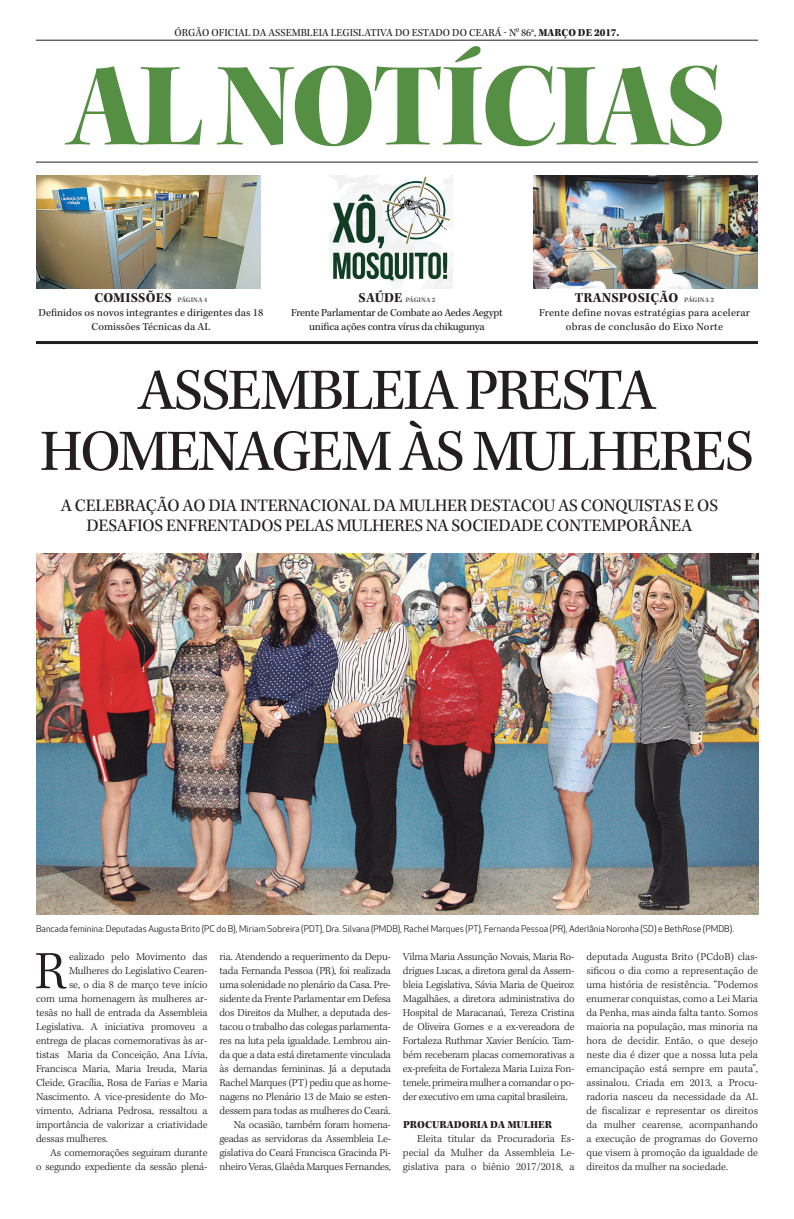
<style>
.page{position:relative;width:794px;height:1219px;background:#fff}
.page>*{position:absolute;margin:0;border:0;box-sizing:border-box;transform-origin:0 0}
.t1{font:120px "Kepler Std Black Disp";letter-spacing:-.02em;color:#548f44}
.t2{font:60px/61px "Kepler Std";letter-spacing:-.035em;color:#231f20;text-align:center}
.t3{font:300 55.2px "Kepler Std";color:#231f20}
.t4{font:18px/20px "Kepler Std";letter-spacing:-.015em;color:#231f20;text-align:center}
.t5{font:700 14px "Kepler Std";letter-spacing:.015em;color:#231f20}
.t6{font:300 11px/14px "Kepler Std";letter-spacing:-.015em;color:#231f20;text-align:justify}
.t7{font:11px/14px "Kepler Std";color:#231f20;text-align:center}
.t8{font:11px/14px "Kepler Std";letter-spacing:-.02em;color:#231f20;text-align:center}
.t9{font:11px/14px "Kepler Std";letter-spacing:.02em;color:#231f20;text-align:center}
.t10{font:900 11px "Kepler Std";color:#231f20}
.t11{font:9px "Apex New";color:#231f20}
.t12{font:700 7px "Kepler Std";letter-spacing:.005em;color:#636366}
.s1{font-weight:900}
.s2{font-size:7px;color:#636366}
.s3{font-size:14px;color:#231f20}
</style>
<div class="page">
<hr style="left:36px;top:162px;width:722px;height:1px;background:#231f20">
<hr style="left:36px;top:40px;width:722px;height:1px;background:#231f20">
<hr style="left:36px;top:341px;width:722px;height:3px;background:#231f20">
<img style="left:36px;top:176px;width:225px;height:112px">
<img style="left:533px;top:176px;width:225px;height:112px">
<img style="left:330px;top:176px;width:123px;height:112px">
<img style="left:36px;top:553px;width:722px;height:362px">
<p class="t7" style="left:175px;top:26px;width:446px">ÓRGÃO OFICIAL DA ASSEMBLEIA LEGISLATIVA DO ESTADO DO CEARÁ - N<sup>0</sup> 86<sup>a</sup>, <span class="s1">MARÇO DE 2017.</span></p>
<h1 class="t1" style="left:68px;top:37px;width:658px">AL NOTÍCIAS</h1>
<p class="t5" style="left:94px;top:290px;width:115px">COMISSÕES <span class="s2">PÁGINA 4</span></p>
<p class="t7" style="left:39px;top:306px;width:226px">Definidos os novos integrantes e dirigentes das 18<br>Comissões Técnicas da AL</p>
<p class="t12" style="left:358px;top:296px;width:78px"><span class="s3">SAÚDE</span> PÁGINA 2</p>
<p class="t8" style="left:291px;top:306px;width:213px">Frente Parlamentar de Combate ao Aedes Aegypt unifica ações contra vírus da chikugunya</p>
<p class="t5" style="left:575px;top:290px;width:141px">TRANSPOSIÇÃO <span class="s2">PÁGINA 2</span></p>
<p class="t9" style="left:539px;top:306px;width:212px">Frente define novas estratégias para acelerar obras de conclusão do Eixo Norte</p>
<h2 class="t2" style="left:40px;top:362px;width:715px">ASSEMBLEIA PRESTA<br>HOMENAGEM ÀS MULHERES</h2>
<h3 class="t4" style="left:61px;top:496px;width:659px">A CELEBRAÇÃO AO DIA INTERNACIONAL DA MULHER DESTACOU AS CONQUISTAS E OS<br>DESAFIOS ENFRENTADOS PELAS MULHERES NA SOCIEDADE CONTEMPORÂNEA</h3>
<p class="t11" style="left:36px;top:923px;width:699px">Bancada feminina: Deputadas Augusta Brito (PC do B), Miriam Sobreira (PDT), Dra. Silvana (PMDB), Rachel Marques (PT), Fernanda Pessoa (PR), Aderlânia Noronha (SD) e BethRose (PMDB).</p>
<h3 class="t3" style="left:35px;top:940px;width:33px">R</h3>
<p class="t6" style="left:69px;top:950px;width:140px">ealizado pelo Movimento das</p>
<p class="t6" style="left:69px;top:964px;width:140px">Mulheres do Legislativo Cearen-</p>
<p class="t6" style="left:69px;top:978px;width:140px">se, o dia 8 de março teve início</p>
<p class="t6" style="left:36px;top:992px;width:173px">com uma homenagem às mulheres ar-</p>
<p class="t6" style="left:36px;top:1006px;width:173px">tesãs no hall de entrada da Assembleia</p>
<p class="t6" style="left:36px;top:1020px;width:173px">Legislativa. A iniciativa promoveu a</p>
<p class="t6" style="left:36px;top:1034px;width:173px">entrega de placas comemorativas às ar-</p>
<p class="t6" style="left:36px;top:1048px;width:173px">tistas Maria da Conceição, Ana Lívia,</p>
<p class="t6" style="left:36px;top:1062px;width:173px">Francisca Maria, Maria Ireuda, Maria</p>
<p class="t6" style="left:36px;top:1076px;width:173px">Cleide, Gracília, Rosa de Farias e Maria</p>
<p class="t6" style="left:36px;top:1090px;width:173px">Nascimento. A vice-presidente do Mo-</p>
<p class="t6" style="left:36px;top:1104px;width:173px">vimento, Adriana Pedrosa, ressaltou a</p>
<p class="t6" style="left:36px;top:1118px;width:173px">importância de valorizar a criatividade</p>
<p class="t6" style="left:36px;top:1132px;width:73px">dessas mulheres.</p>
<p class="t6" style="left:50px;top:1146px;width:159px">As comemorações seguiram durante</p>
<p class="t6" style="left:36px;top:1160px;width:173px">o segundo expediente da sessão plená-</p>
<p class="t6" style="left:219px;top:950px;width:173px;text-align:right">ria. Atendendo a requerimento da Depu&shy;tada Fernanda Pessoa (PR), foi realizada uma solenidade no plenário da Casa. Pre&shy;sidente da Frente Parlamentar em Defesa dos Direitos da Mulher, a deputada des&shy;tacou o trabalho das colegas parlamenta&shy;res na luta pela igualdade. Lembrou ain&shy;da que a data está diretamente vinculada às demandas femininas. Já a deputada Rachel Marques (PT) pediu que as home&shy;nagens no Plenário 13 de Maio se esten&shy;dessem para todas as mulheres do Ceará.<br>Na ocasião, também foram homena&shy;geadas as servidoras da Assembleia Le&shy;gislativa do Ceará Francisca Gracinda Pi&shy;nheiro Veras, Glaêda Marques Fernandes,</p>
<p class="t6" style="left:403px;top:950px;width:173px">Vilma Maria Assunção Novais, Maria Ro&shy;drigues Lucas, a diretora geral da Assem&shy;bleia Legislativa, Sávia Maria de Queiroz Magalhães, a diretora administrativa do Hospital de Maracanaú, Tereza Cristina de Oliveira Gomes e a ex-vereadora de Fortaleza Ruthmar Xavier Benício. Tam&shy;bém receberam placas comemorativas a ex-prefeita de Fortaleza Maria Luiza Fon&shy;tenele, primeira mulher a comandar o po&shy;der executivo em uma capital brasileira.</p>
<p class="t10" style="left:403px;top:1118px;width:151px">PROCURADORIA DA MULHER</p>
<p class="t6" style="left:403px;top:1132px;width:173px;text-indent:14px">Eleita titular da Procuradoria Es&shy;pecial da Mulher da Assembleia Le&shy;gislativa para o biênio 2017/2018, a</p>
<p class="t6" style="left:586px;top:950px;width:173px">deputada Augusta Brito (PCdoB) clas&shy;sificou o dia como a representação de uma história de resistência. “Podemos enumerar conquistas, como a Lei Maria da Penha, mas ainda falta tanto. Somos maioria na população, mas minoria na hora de decidir. Então, o que desejo neste dia é dizer que a nossa luta pela emancipação está sempre em pauta”, assinalou. Criada em 2013, a Procu&shy;radoria nasceu da necessidade da AL de fiscalizar e representar os direitos da mulher cearense, acompanhando a execução de programas do Governo que visem à promoção da igualdade de direitos da mulher na sociedade.</p>
</div>
